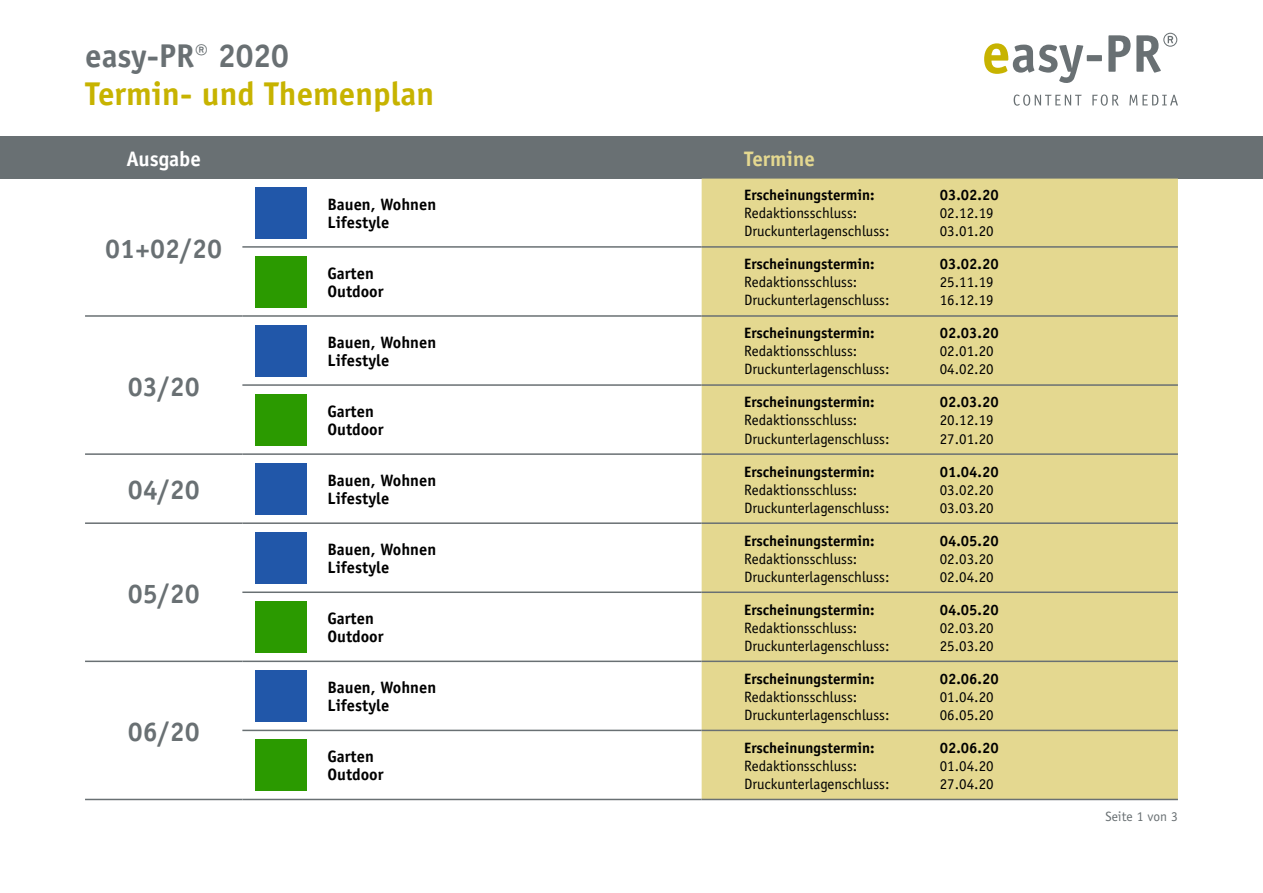
<style>
.page{position:relative;width:1263px;height:893px;background:#fff}
.page>*{position:absolute;margin:0;border:0;box-sizing:border-box;transform-origin:0 0}
.t1{font:700 33px/37.5px "Officina Sans";color:#c7b300}
.t2{font:700 27px "Officina Sans";color:#697073}
.t3{font:700 21px "Officina Sans";color:#fff}
.t4{font:700 21px "Officina Sans";color:#e4d890}
.t5{font:700 16.5px/18px "Officina Sans";color:#000}
.t6{font:15px "Officina Sans";color:#000}
.t7{font:700 15px "Officina Sans";color:#000}
.t8{font:13.5px "Officina Sans";color:#697073}
.s1{color:#697073}
</style>
<div class="page">
<svg style="left:984px;top:33px;width:193px;height:50px"></svg>
<svg style="left:1014px;top:95px;width:164px;height:11px"></svg>
<div style="left:0;top:136px;width:1263px;height:43px;background:#697073"></div>
<div style="left:702px;top:179px;width:476px;height:620px;background:#e4d890"></div>
<hr style="left:85px;top:315px;width:157px;height:2px;background:#697073">
<hr style="left:242px;top:315px;width:460px;height:2px;background:#697073">
<hr style="left:702px;top:315px;width:476px;height:2px;background:#697073">
<hr style="left:85px;top:453px;width:157px;height:2px;background:#697073">
<hr style="left:242px;top:453px;width:460px;height:2px;background:#697073">
<hr style="left:702px;top:453px;width:476px;height:2px;background:#697073">
<hr style="left:85px;top:522px;width:157px;height:2px;background:#697073">
<hr style="left:242px;top:522px;width:460px;height:2px;background:#697073">
<hr style="left:702px;top:522px;width:476px;height:2px;background:#697073">
<hr style="left:85px;top:661px;width:157px;height:1px;background:#697073">
<hr style="left:85px;top:799px;width:157px;height:1px;background:#697073">
<hr style="left:242px;top:661px;width:460px;height:1px;background:#697073">
<hr style="left:702px;top:661px;width:476px;height:1px;background:#697073">
<hr style="left:242px;top:799px;width:460px;height:1px;background:#697073">
<hr style="left:702px;top:799px;width:476px;height:1px;background:#697073">
<hr style="left:242px;top:246px;width:460px;height:2px;background:#697073">
<hr style="left:702px;top:246px;width:476px;height:2px;background:#697073">
<hr style="left:242px;top:384px;width:460px;height:2px;background:#697073">
<hr style="left:702px;top:384px;width:476px;height:2px;background:#697073">
<hr style="left:242px;top:591px;width:460px;height:2px;background:#697073">
<hr style="left:702px;top:591px;width:476px;height:2px;background:#697073">
<hr style="left:242px;top:730px;width:460px;height:1px;background:#697073">
<hr style="left:702px;top:730px;width:476px;height:1px;background:#697073">
<div style="left:255px;top:187px;width:51px;height:51px;background:#2157a9"></div>
<div style="left:255px;top:256px;width:51px;height:51px;background:#2b9a00"></div>
<div style="left:255px;top:325px;width:51px;height:51px;background:#2157a9"></div>
<div style="left:255px;top:463px;width:51px;height:51px;background:#2157a9"></div>
<div style="left:255px;top:671px;width:51px;height:51px;background:#2157a9"></div>
<div style="left:255px;top:394px;width:51px;height:51px;background:#2b9a00"></div>
<div style="left:255px;top:533px;width:51px;height:51px;background:#2157a9"></div>
<div style="left:255px;top:602px;width:51px;height:51px;background:#2b9a00"></div>
<div style="left:255px;top:740px;width:51px;height:51px;background:#2b9a00"></div>
<h1 class="t1" style="left:85px;top:37px;width:350px"><span class="s1">easy-PR</span><sup>®</sup> <span class="s1">2020<br></span>Termin- und Themenplan</h1>
<h3 class="t3" style="left:126px;top:145px;width:76px">Ausgabe</h3>
<h3 class="t4" style="left:744px;top:145px;width:72px">Termine</h3>
<h2 class="t2" style="left:105px;top:231px;width:119px">01+02/20</h2>
<h2 class="t2" style="left:128px;top:370px;width:74px">03/20</h2>
<p class="t5" style="left:327px;top:195px;width:110px">Bauen, Wohnen<br>Lifestyle</p>
<p class="t5" style="left:327px;top:264px;width:58px">Garten<br>Outdoor</p>
<p class="t5" style="left:327px;top:333px;width:110px">Bauen, Wohnen<br>Lifestyle</p>
<p class="t5" style="left:327px;top:402px;width:58px">Garten<br>Outdoor</p>
<h2 class="t2" style="left:128px;top:473px;width:74px">04/20</h2>
<p class="t5" style="left:327px;top:471px;width:110px">Bauen, Wohnen<br>Lifestyle</p>
<h2 class="t2" style="left:128px;top:577px;width:74px">05/20</h2>
<h2 class="t2" style="left:128px;top:715px;width:74px">06/20</h2>
<p class="t5" style="left:327px;top:540px;width:110px">Bauen, Wohnen<br>Lifestyle</p>
<p class="t5" style="left:327px;top:609px;width:58px">Garten<br>Outdoor</p>
<p class="t5" style="left:327px;top:679px;width:110px">Bauen, Wohnen<br>Lifestyle</p>
<p class="t5" style="left:327px;top:748px;width:58px">Garten<br>Outdoor</p>
<p class="t7" style="left:744px;top:186px;width:132px">Erscheinungstermin:</p>
<p class="t7" style="left:940px;top:186px;width:60px">03.02.20</p>
<p class="t6" style="left:744px;top:204px;width:115px">Redaktionsschluss:</p>
<p class="t6" style="left:940px;top:204px;width:55px">02.12.19</p>
<p class="t6" style="left:744px;top:222px;width:147px">Druckunterlagenschluss:</p>
<p class="t6" style="left:940px;top:222px;width:55px">03.01.20</p>
<p class="t7" style="left:744px;top:255px;width:132px">Erscheinungstermin:</p>
<p class="t7" style="left:940px;top:255px;width:60px">03.02.20</p>
<p class="t6" style="left:744px;top:273px;width:115px">Redaktionsschluss:</p>
<p class="t6" style="left:940px;top:273px;width:55px">25.11.19</p>
<p class="t6" style="left:744px;top:291px;width:147px">Druckunterlagenschluss:</p>
<p class="t6" style="left:940px;top:291px;width:55px">16.12.19</p>
<p class="t7" style="left:744px;top:324px;width:132px">Erscheinungstermin:</p>
<p class="t7" style="left:940px;top:324px;width:60px">02.03.20</p>
<p class="t6" style="left:744px;top:343px;width:115px">Redaktionsschluss:</p>
<p class="t6" style="left:940px;top:343px;width:55px">02.01.20</p>
<p class="t6" style="left:744px;top:361px;width:147px">Druckunterlagenschluss:</p>
<p class="t6" style="left:940px;top:361px;width:55px">04.02.20</p>
<p class="t7" style="left:744px;top:393px;width:132px">Erscheinungstermin:</p>
<p class="t7" style="left:940px;top:393px;width:60px">02.03.20</p>
<p class="t6" style="left:744px;top:412px;width:115px">Redaktionsschluss:</p>
<p class="t6" style="left:940px;top:412px;width:55px">20.12.19</p>
<p class="t6" style="left:744px;top:430px;width:147px">Druckunterlagenschluss:</p>
<p class="t6" style="left:940px;top:430px;width:55px">27.01.20</p>
<p class="t7" style="left:744px;top:462px;width:132px">Erscheinungstermin:</p>
<p class="t7" style="left:940px;top:462px;width:60px">01.04.20</p>
<p class="t6" style="left:744px;top:481px;width:115px">Redaktionsschluss:</p>
<p class="t6" style="left:940px;top:481px;width:55px">03.02.20</p>
<p class="t6" style="left:744px;top:499px;width:147px">Druckunterlagenschluss:</p>
<p class="t6" style="left:940px;top:499px;width:55px">03.03.20</p>
<p class="t7" style="left:744px;top:531px;width:132px">Erscheinungstermin:</p>
<p class="t7" style="left:940px;top:531px;width:60px">04.05.20</p>
<p class="t6" style="left:744px;top:550px;width:115px">Redaktionsschluss:</p>
<p class="t6" style="left:940px;top:550px;width:55px">02.03.20</p>
<p class="t6" style="left:744px;top:568px;width:147px">Druckunterlagenschluss:</p>
<p class="t6" style="left:940px;top:568px;width:55px">02.04.20</p>
<p class="t7" style="left:744px;top:600px;width:132px">Erscheinungstermin:</p>
<p class="t7" style="left:940px;top:600px;width:60px">04.05.20</p>
<p class="t6" style="left:744px;top:619px;width:115px">Redaktionsschluss:</p>
<p class="t6" style="left:940px;top:619px;width:55px">02.03.20</p>
<p class="t6" style="left:744px;top:637px;width:147px">Druckunterlagenschluss:</p>
<p class="t6" style="left:940px;top:637px;width:55px">25.03.20</p>
<p class="t7" style="left:744px;top:669px;width:132px">Erscheinungstermin:</p>
<p class="t7" style="left:940px;top:669px;width:60px">02.06.20</p>
<p class="t6" style="left:744px;top:688px;width:115px">Redaktionsschluss:</p>
<p class="t6" style="left:940px;top:688px;width:55px">01.04.20</p>
<p class="t6" style="left:744px;top:706px;width:147px">Druckunterlagenschluss:</p>
<p class="t6" style="left:940px;top:706px;width:55px">06.05.20</p>
<p class="t7" style="left:744px;top:738px;width:132px">Erscheinungstermin:</p>
<p class="t7" style="left:940px;top:738px;width:60px">02.06.20</p>
<p class="t6" style="left:744px;top:757px;width:115px">Redaktionsschluss:</p>
<p class="t6" style="left:940px;top:757px;width:55px">01.04.20</p>
<p class="t6" style="left:744px;top:775px;width:147px">Druckunterlagenschluss:</p>
<p class="t6" style="left:940px;top:775px;width:55px">27.04.20</p>
<p class="t8" style="left:1105px;top:808px;width:74px">Seite 1 von 3</p>
</div>
